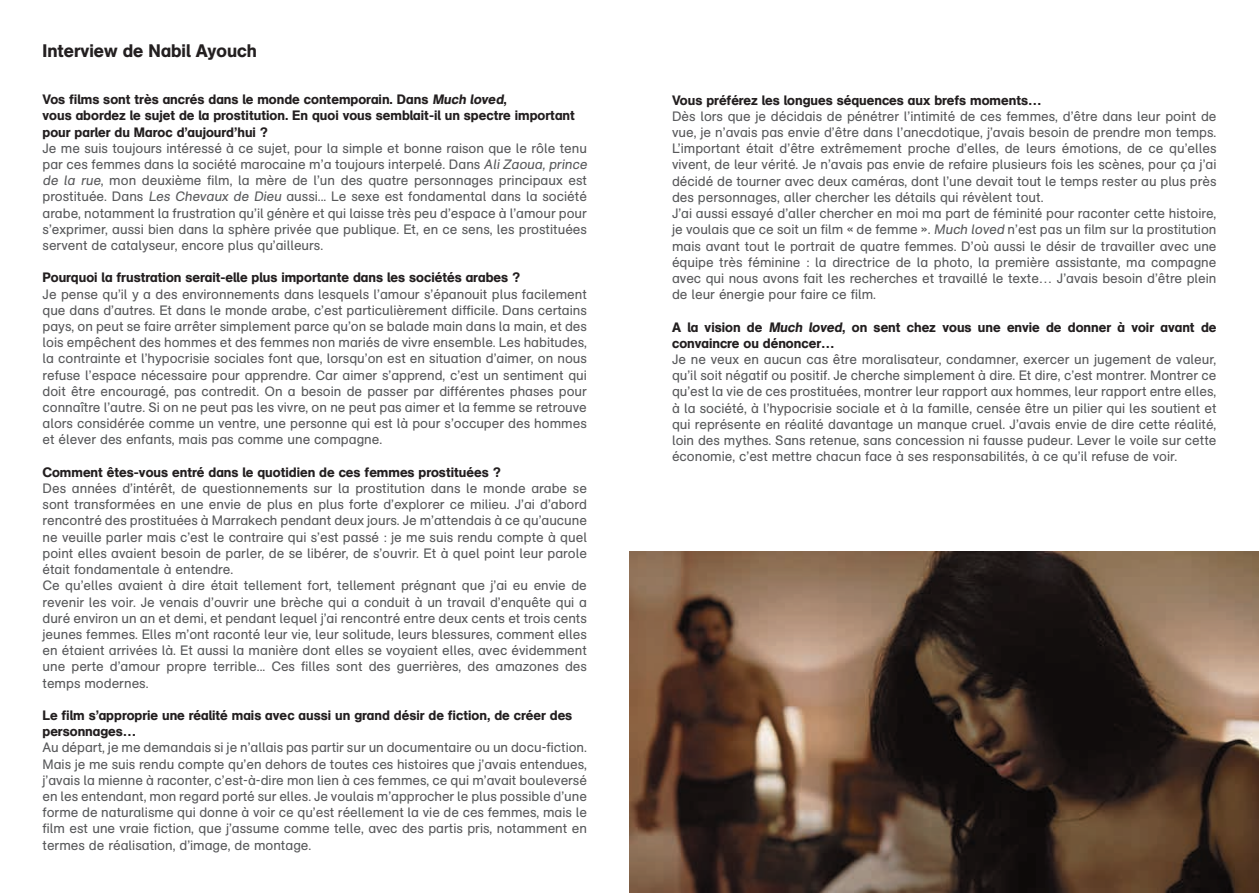
<style>
.page{position:relative;width:1259px;height:893px;background:#fff}
.page>*{position:absolute;margin:0;border:0;box-sizing:border-box;transform-origin:0 0}
.t1{font:18px "AG Schoolbook Medium A";color:#231f20}
.t2{font:13.5px/16.2px "AG Schoolbook Regular A";color:#57585a}
.t3{font:13.5px/16.2px "AG Schoolbook Medium A";color:#231f20}
</style>
<div class="page">
<img style="left:629px;top:552px;width:630px;height:341px">
<h1 class="t1" style="left:43px;top:40px;width:216px">Interview de Nabil Ayouch</h1>
<p class="t3" style="left:43px;top:91px;width:534px">Vos films sont très ancrés dans le monde contemporain. Dans Much loved,<br>vous abordez le sujet de la prostitution. En quoi vous semblait-il un spectre important pour parler du Maroc d’aujourd’hui ?</p>
<p class="t2" style="left:43px;top:140px;width:548px">Je me suis toujours intéressé à ce sujet, pour la simple et bonne raison que le rôle tenu par ces femmes dans la société marocaine m’a toujours interpelé. Dans Ali Zaoua, prince de la rue, mon deuxième film, la mère de l’un des quatre personnages principaux est prostituée. Dans Les Chevaux de Dieu aussi... Le sexe est fondamental dans la société arabe, notamment la frustration qu’il génère et qui laisse très peu d’espace à l’amour pour s’exprimer, aussi bien dans la sphère privée que publique. Et, en ce sens, les prostituées servent de catalyseur, encore plus qu’ailleurs.</p>
<p class="t3" style="left:43px;top:270px;width:479px">Pourquoi la frustration serait-elle plus importante dans les sociétés arabes ?</p>
<p class="t2" style="left:43px;top:286px;width:546px;text-align:justify">Je pense qu’il y a des environnements dans lesquels l’amour s’épanouit plus facilement que dans d’autres. Et dans le monde arabe, c’est particulièrement difficile. Dans certains pays, on peut se faire arrêter simplement parce qu’on se balade main dans la main, et des lois empêchent des hommes et des femmes non mariés de vivre ensemble. Les habitudes, la contrainte et l’hypocrisie sociales font que, lorsqu’on est en situation d’aimer, on nous refuse l’espace nécessaire pour apprendre. Car aimer s’apprend, c’est un sentiment qui doit être encouragé, pas contredit. On a besoin de passer par différentes phases pour connaître l’autre. Si on ne peut pas les vivre, on ne peut pas aimer et la femme se retrouve alors considérée comme un ventre, une personne qui est là pour s’occuper des hommes et élever des enfants, mais pas comme une compagne.</p>
<p class="t3" style="left:43px;top:464px;width:460px">Comment êtes-vous entré dans le quotidien de ces femmes prostituées ?</p>
<p class="t2" style="left:43px;top:480px;width:546px">Des années d’intérêt, de questionnements sur la prostitution dans le monde arabe se sont transformées en une envie de plus en plus forte d’explorer ce milieu. J’ai d’abord rencontré des prostituées à Marrakech pendant deux jours. Je m’attendais à ce qu’aucune ne veuille parler mais c’est le contraire qui s’est passé : je me suis rendu compte à quel point elles avaient besoin de parler, de se libérer, de s’ouvrir. Et à quel point leur parole était fondamentale à entendre.<br>Ce qu’elles avaient à dire était tellement fort, tellement prégnant que j’ai eu envie de revenir les voir. Je venais d’ouvrir une brèche qui a conduit à un travail d’enquête qui a duré environ un an et demi, et pendant lequel j’ai rencontré entre deux cents et trois cents jeunes femmes. Elles m’ont raconté leur vie, leur solitude, leurs blessures, comment elles en étaient arrivées là. Et aussi la manière dont elles se voyaient elles, avec évidemment une perte d’amour propre terrible... Ces filles sont des guerrières, des amazones des temps modernes.</p>
<p class="t3" style="left:43px;top:707px;width:531px">Le film s’approprie une réalité mais avec aussi un grand désir de fiction, de créer des personnages…</p>
<p class="t2" style="left:43px;top:740px;width:546px;text-align:justify">Au départ, je me demandais si je n’allais pas partir sur un documentaire ou un docu‑fiction.<br>Mais je me suis rendu compte qu’en dehors de toutes ces histoires que j’avais entendues, j’avais la mienne à raconter, c’est-à-dire mon lien à ces femmes, ce qui m’avait bouleversé en les entendant, mon regard porté sur elles. Je voulais m’approcher le plus possible d’une forme de naturalisme qui donne à voir ce qu’est réellement la vie de ces femmes, mais le film est une vraie fiction, que j’assume comme telle, avec des partis pris, notamment en termes de réalisation, d’image, de montage.</p>
<p class="t3" style="left:672px;top:92px;width:371px">Vous préférez les longues séquences aux brefs moments…</p>
<p class="t2" style="left:672px;top:108px;width:546px">Dès lors que je décidais de pénétrer l’intimité de ces femmes, d’être dans leur point de vue, je n’avais pas envie d’être dans l’anecdotique, j’avais besoin de prendre mon temps.<br>L’important était d’être extrêmement proche d’elles, de leurs émotions, de ce qu’elles vivent, de leur vérité. Je n’avais pas envie de refaire plusieurs fois les scènes, pour ça j’ai décidé de tourner avec deux caméras, dont l’une devait tout le temps rester au plus près des personnages, aller chercher les détails qui révèlent tout.<br>J’ai aussi essayé d’aller chercher en moi ma part de féminité pour raconter cette histoire, je voulais que ce soit un film « de femme ». Much loved n’est pas un film sur la prostitution mais avant tout le portrait de quatre femmes. D’où aussi le désir de travailler avec une équipe très féminine : la directrice de la photo, la première assistante, ma compagne avec qui nous avons fait les recherches et travaillé le texte… J’avais besoin d’être plein de leur énergie pour faire ce film.</p>
<p class="t3" style="left:672px;top:319px;width:546px">A la vision de Much loved, on sent chez vous une envie de donner à voir avant de convaincre ou dénoncer…</p>
<p class="t2" style="left:672px;top:351px;width:546px;text-align:justify">Je ne veux en aucun cas être moralisateur, condamner, exercer un jugement de valeur, qu’il soit négatif ou positif. Je cherche simplement à dire. Et dire, c’est montrer. Montrer ce qu’est la vie de ces prostituées, montrer leur rapport aux hommes, leur rapport entre elles, à la société, à l’hypocrisie sociale et à la famille, censée être un pilier qui les soutient et qui représente en réalité davantage un manque cruel. J’avais envie de dire cette réalité, loin des mythes. Sans retenue, sans concession ni fausse pudeur. Lever le voile sur cette économie, c’est mettre chacun face à ses responsabilités, à ce qu’il refuse de voir.</p>
</div>
